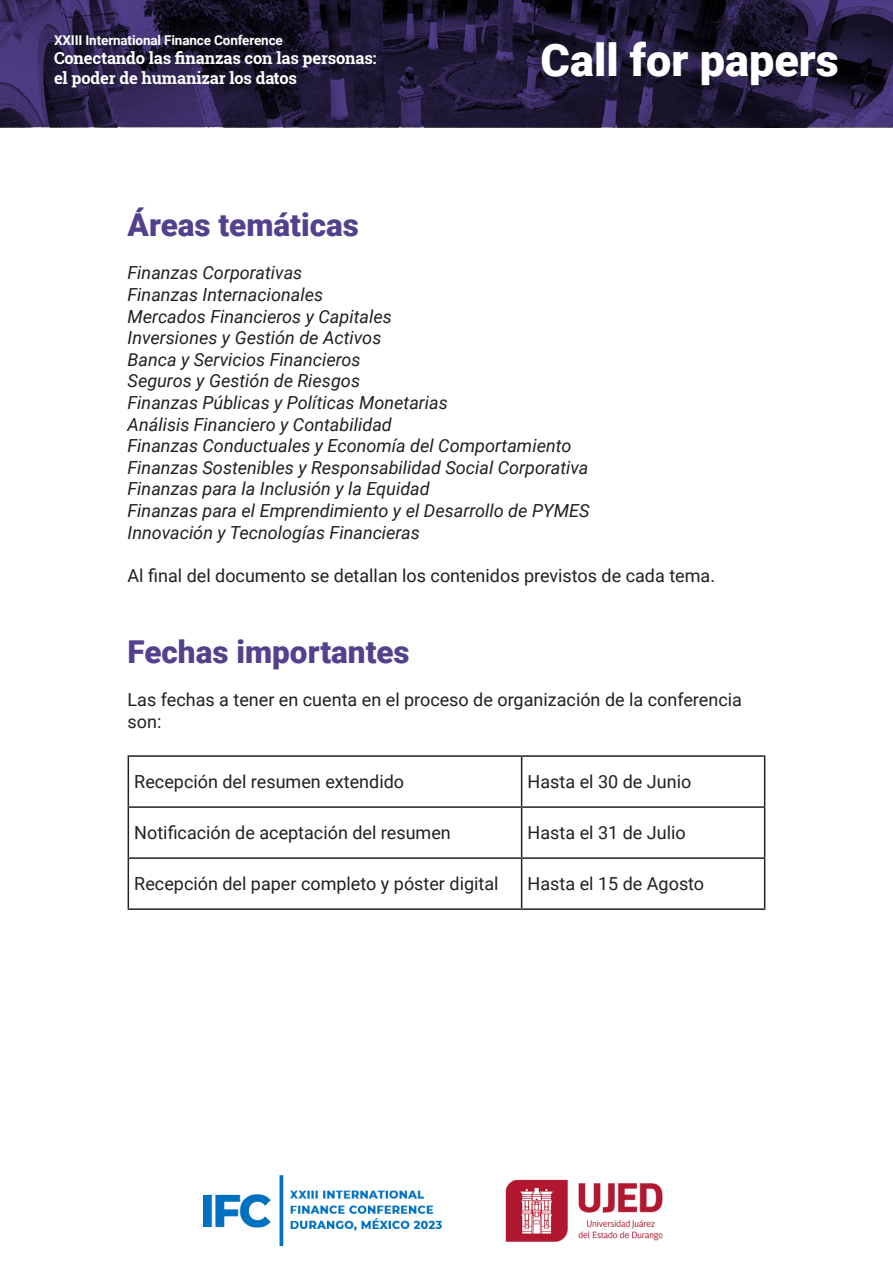
<style>
.page{position:relative;width:893px;height:1263px;background:#fff}
.page>*{position:absolute;margin:0;border:0;box-sizing:border-box;transform-origin:0 0}
.t1{font:900 45px "Roboto";color:#fff}
.t2{font:900 31.5px "Roboto";color:#53418e}
.t3{font:italic 18px "Roboto";color:#231f20}
.t4{font:18px/21.6px "Roboto";color:#231f20}
.t5{font:700 16.5px/19.8px "Roboto Slab";letter-spacing:-.01em;color:#fff}
.t6{font:700 13.5px "Roboto";letter-spacing:-.01em;color:#fff}
</style>
<div class="page">
<svg style="left:0;top:0;width:893px;height:128px;background:#231c3c"></svg>
<img style="left:505px;top:1179px;width:158px;height:63px">
<img style="left:203px;top:1175px;width:239px;height:72px">
<hr style="left:128px;top:755px;width:394px;height:2px;background:#231f20">
<hr style="left:128px;top:757px;width:1px;height:49px;background:#231f20">
<hr style="left:522px;top:755px;width:243px;height:2px;background:#231f20">
<hr style="left:521px;top:757px;width:1px;height:49px;background:#231f20">
<hr style="left:764px;top:757px;width:1px;height:49px;background:#231f20">
<hr style="left:128px;top:806px;width:394px;height:2px;background:#231f20">
<hr style="left:128px;top:808px;width:1px;height:49px;background:#231f20">
<hr style="left:522px;top:806px;width:243px;height:2px;background:#231f20">
<hr style="left:521px;top:808px;width:1px;height:49px;background:#231f20">
<hr style="left:764px;top:808px;width:1px;height:49px;background:#231f20">
<hr style="left:128px;top:857px;width:394px;height:2px;background:#231f20">
<hr style="left:128px;top:859px;width:1px;height:49px;background:#231f20">
<hr style="left:522px;top:857px;width:243px;height:2px;background:#231f20">
<hr style="left:521px;top:859px;width:1px;height:49px;background:#231f20">
<hr style="left:764px;top:859px;width:1px;height:49px;background:#231f20">
<hr style="left:128px;top:908px;width:394px;height:2px;background:#231f20">
<hr style="left:522px;top:908px;width:243px;height:2px;background:#231f20">
<p class="t6" style="left:54px;top:30px;width:230px">XXIII International Finance Conference</p>
<p class="t5" style="left:54px;top:48px;width:324px">Conectando las finanzas con las personas: el poder de humanizar los datos</p>
<h1 class="t1" style="left:541px;top:29px;width:300px">Call for papers</h1>
<p class="t2" style="left:128px;top:203px;width:233px">Áreas temáticas</p>
<p class="t3" style="left:128px;top:260px;width:176px">Finanzas Corporativas</p>
<p class="t3" style="left:128px;top:282px;width:197px">Finanzas Internacionales</p>
<p class="t3" style="left:128px;top:304px;width:266px">Mercados Financieros y Capitales</p>
<p class="t3" style="left:128px;top:325px;width:255px">Inversiones y Gestión de Activos</p>
<p class="t3" style="left:128px;top:347px;width:235px">Banca y Servicios Financieros</p>
<p class="t3" style="left:128px;top:368px;width:234px">Seguros y Gestión de Riesgos</p>
<p class="t3" style="left:128px;top:390px;width:322px">Finanzas Públicas y Políticas Monetarias</p>
<p class="t3" style="left:128px;top:412px;width:266px">Análisis Financiero y Contabilidad</p>
<p class="t3" style="left:128px;top:433px;width:445px">Finanzas Conductuales y Economía del Comportamiento</p>
<p class="t3" style="left:128px;top:455px;width:462px">Finanzas Sostenibles y Responsabilidad Social Corporativa</p>
<p class="t3" style="left:128px;top:476px;width:304px">Finanzas para la Inclusión y la Equidad</p>
<p class="t3" style="left:128px;top:498px;width:463px">Finanzas para el Emprendimiento y el Desarrollo de PYMES</p>
<p class="t3" style="left:128px;top:520px;width:294px">Innovación y Tecnologías Financieras</p>
<p class="t4" style="left:128px;top:564px;width:589px">Al final del documento se detallan los contenidos previstos de cada tema.</p>
<p class="t2" style="left:128px;top:630px;width:284px">Fechas importantes</p>
<p class="t4" style="left:128px;top:688px;width:616px">Las fechas a tener en cuenta en el proceso de organización de la conferencia son:</p>
<p class="t4" style="left:134px;top:770px;width:271px">Recepción del resumen extendido</p>
<p class="t4" style="left:528px;top:770px;width:165px">Hasta el 30 de Junio</p>
<p class="t4" style="left:134px;top:821px;width:318px">Notificación de aceptación del resumen</p>
<p class="t4" style="left:528px;top:821px;width:160px">Hasta el 31 de Julio</p>
<p class="t4" style="left:134px;top:872px;width:366px">Recepción del paper completo y póster digital</p>
<p class="t4" style="left:528px;top:872px;width:178px">Hasta el 15 de Agosto</p>
</div>
